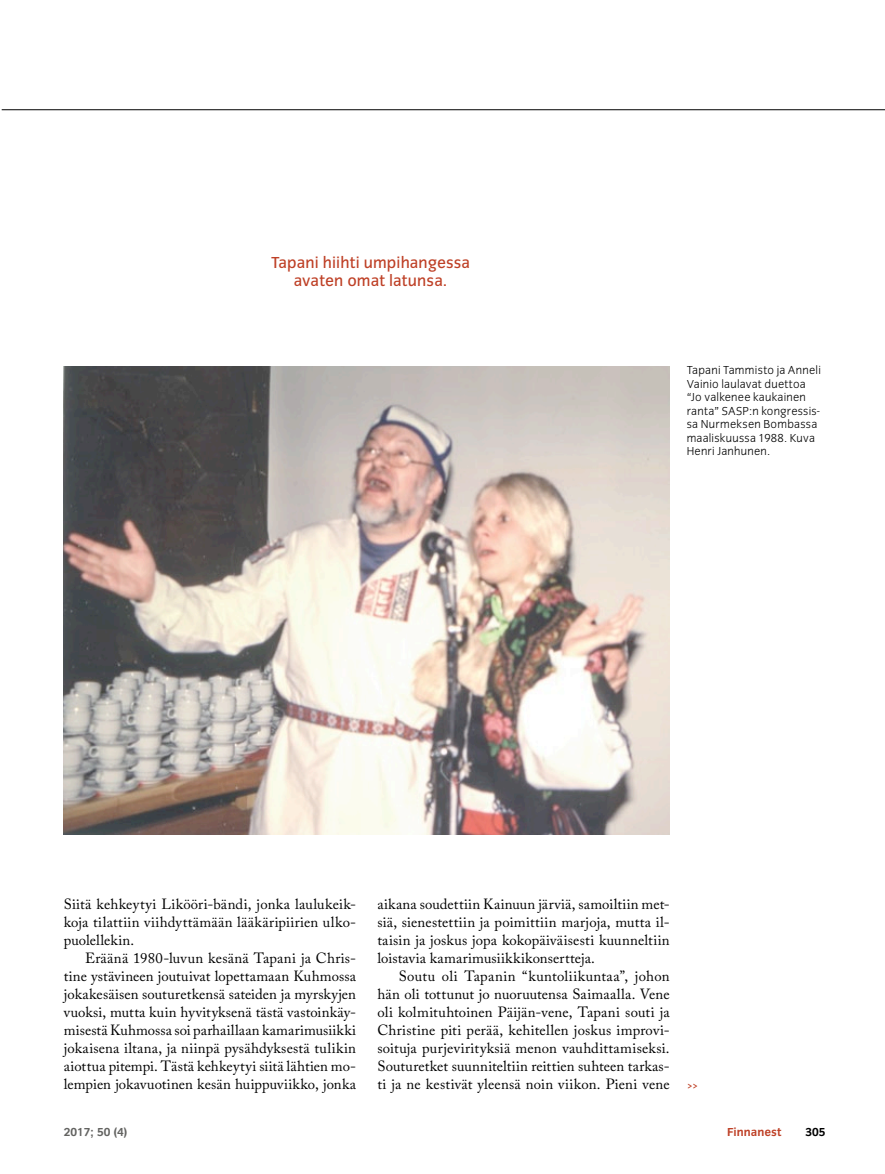
<style>
.page{position:relative;width:885px;height:1174px;background:#fff}
.page>*{position:absolute;margin:0;border:0;box-sizing:border-box;transform-origin:0 0}
.t1{font:16.5px/18px "Congress Sans";letter-spacing:.005em;color:#be4026;text-align:center}
.t2{font:14.7px/18px "Adobe Caslon Pro";letter-spacing:.015em;color:#000;text-align:justify}
.t3{font:300 12px/13.5px "Congress Sans";letter-spacing:.02em;color:#000}
.t4{font:700 12px "Congress Sans";color:#636361}
.t5{font:700 12px "Congress Sans";color:#be4026}
.t6{font:700 12px "Congress Sans";color:#000}
.t7{font:700 12px "Adobe Caslon Pro";color:#be4026}
</style>
<div class="page">
<hr style="left:2px;top:109px;width:882px;height:1px;background:#000">
<img style="left:64px;top:367px;width:605px;height:467px">
<p class="t1" style="left:271px;top:253px;width:200px">Tapani hiihti umpihangessa avaten omat latunsa.</p>
<p class="t3" style="left:686px;top:363px;width:136px">Tapani Tammisto ja Anneli<br>Vainio laulavat duettoa “Jo valkenee kaukainen ranta” SASP:n kongressis&shy;sa Nurmeksen Bombassa maaliskuussa 1988. Kuva<br>Henri Janhunen.</p>
<p class="t2" style="left:64px;top:895px;width:294px">Siitä kehkeytyi Likööri-bändi, jonka laulukeik&shy;koja tilattiin viihdyttämään lääkäripiirien ulko&shy;puolellekin.</p>
<p class="t2" style="left:64px;top:949px;width:294px;text-indent:21px">Eräänä 1980-luvun kesänä Tapani ja Chris&shy;tine ystävineen joutuivat lopettamaan Kuhmossa jokakesäisen souturetkensä sateiden ja myrskyjen vuoksi, mutta kuin hyvityksenä tästä vastoinkäy&shy;misestä Kuhmossa soi parhaillaan kamarimusiikki jokaisena iltana, ja niinpä pysähdyksestä tulikin aiottua pitempi. Tästä kehkeytyi siitä lähtien mo&shy;lempien jokavuotinen kesän huippuviikko, jonka</p>
<p class="t2" style="left:377px;top:895px;width:294px">aikana soudettiin Kainuun järviä, samoiltiin met&shy;siä, sienestettiin ja poimittiin marjoja, mutta il&shy;taisin ja joskus jopa kokopäiväisesti kuunneltiin loistavia kamarimusiikkikonsertteja.</p>
<p class="t2" style="left:377px;top:967px;width:294px;text-indent:21px">Soutu oli Tapanin “kuntoliikuntaa”, johon hän oli tottunut jo nuoruutensa Saimaalla. Vene oli kolmituhtoinen Päijän-vene, Tapani souti ja Christine piti perää, kehitellen joskus improvi&shy;soituja purjevirityksiä menon vauhdittamiseksi.<br>Souturetket suunniteltiin reittien suhteen tarkas&shy;ti ja ne kestivät yleensä noin viikon. Pieni vene</p>
<p class="t7" style="left:686px;top:1077px;width:13px">&gt;&gt;</p>
<p class="t4" style="left:64px;top:1125px;width:65px">2017; 50 (4)</p>
<p class="t5" style="left:727px;top:1125px;width:56px">Finnanest</p>
<p class="t6" style="left:805px;top:1125px;width:22px">305</p>
</div>
